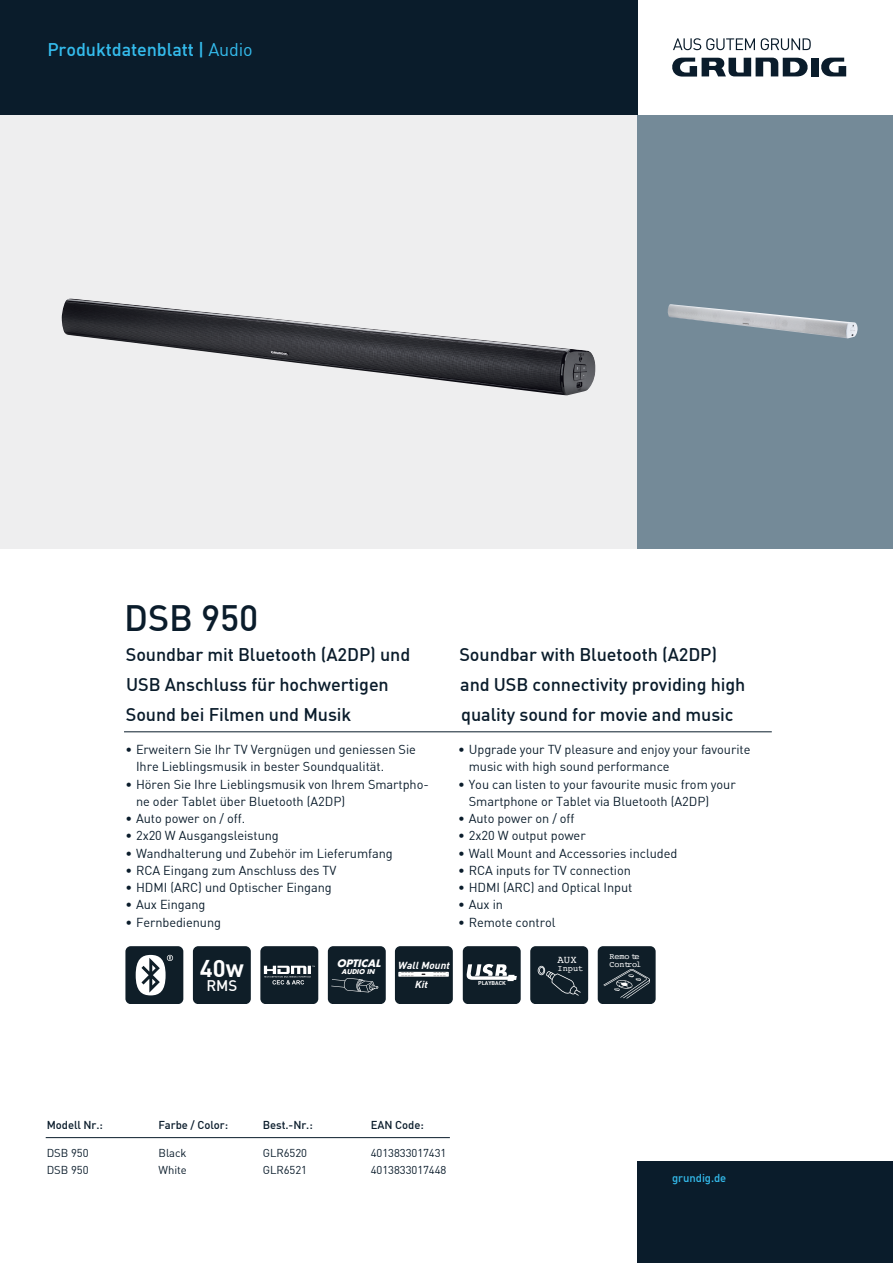
<style>
.page{position:relative;width:893px;height:1263px;background:#fff}
.page>*{position:absolute;margin:0;border:0;box-sizing:border-box;transform-origin:0 0}
._03_Product_Subline{font:36px "DINT Medium";letter-spacing:-.005em;color:#0a1c2b}
.t1{font:23.7px "DINT Bold";color:#fff}
._03_Product_Subline-2{font:18px "DINT Medium";letter-spacing:-.005em;color:#0a1c2b}
._01_Title_12pt_Light{font:18px "DINT Medium";letter-spacing:-.005em;color:#34bced}
.t2{font:15.15px "DINT Medium";color:#fff}
.t3{font:12.75px/17.2px "DINT";letter-spacing:-.005em;color:#0a1c2b}
._05_Productnumber_7{font:11.25px "DINT";letter-spacing:-.005em;color:#0a1c2b}
._05_Productnumber_7-2{font:11.25px "DINT Medium";letter-spacing:-.005em;color:#0a1c2b}
._06_Footnote_7pt_Dar{font:11.25px "DINT Medium";letter-spacing:-.005em;color:#34bced}
.t4{font:10.65px "Courier";color:#fff}
.t5{font:italic 10.05px "DINT Bold";color:#fff}
.t6{font:italic 700 10.05px "Futura";color:#fff}
.t7{font:8.55px "Courier";color:#fff}
.t8{font:8.4px "Courier";letter-spacing:-.01em;color:#fff}
.t9{font:italic 700 6.45px "Futura";color:#fff}
.t10{font:5.55px "DINT Bold";color:#fff}
.s1{font-family:"DINT"}
</style>
<div class="page">
<div style="left:0;top:0;width:638px;height:115px;background:#0a1c2b"></div>
<div style="left:811px;top:58px;width:7px;height:18px;background:#0a1c2b"></div>
<svg style="left:672px;top:58px;width:136px;height:19px"></svg>
<svg style="left:818px;top:58px;width:28px;height:19px"></svg>
<svg style="left:673px;top:38px;width:82px;height:12px"></svg>
<svg style="left:761px;top:38px;width:50px;height:12px"></svg>
<div style="left:0;top:115px;width:638px;height:434px;background:#eeeeef"></div>
<img style="left:62px;top:299px;width:534px;height:96px">
<hr style="left:124px;top:731px;width:648px;height:1px;background:#0a1c2b">
<div style="left:638px;top:1161px;width:255px;height:102px;background:#0a1c2b"></div>
<div style="left:638px;top:115px;width:255px;height:434px;background:#748a98"></div>
<img style="left:667px;top:304px;width:191px;height:34px">
<hr style="left:46px;top:1137px;width:404px;height:1px;background:#0a1c2b">
<div style="left:125px;top:946px;width:58px;height:58px;background:#0f1e28;border-radius:5px"></div>
<svg style="left:136px;top:955px;width:37px;height:40px"></svg>
<div style="left:193px;top:946px;width:58px;height:58px;background:#0f1e28;border-radius:5px"></div>
<div style="left:260px;top:946px;width:58px;height:58px;background:#0f1e28;border-radius:5px"></div>
<svg style="left:264px;top:966px;width:51px;height:18px"></svg>
<div style="left:328px;top:946px;width:58px;height:58px;background:#0f1e28;border-radius:5px"></div>
<svg style="left:331px;top:978px;width:47px;height:14px"></svg>
<div style="left:463px;top:946px;width:58px;height:58px;background:#0f1e28;border-radius:5px"></div>
<svg style="left:466px;top:964px;width:51px;height:17px"></svg>
<div style="left:530px;top:946px;width:58px;height:58px;background:#0f1e28;border-radius:5px"></div>
<svg style="left:538px;top:966px;width:43px;height:30px"></svg>
<div style="left:598px;top:946px;width:57px;height:58px;background:#0f1e28;border-radius:5px"></div>
<svg style="left:603px;top:969px;width:47px;height:29px"></svg>
<div style="left:395px;top:946px;width:58px;height:58px;background:#0f1e28;border-radius:5px"></div>
<svg style="left:398px;top:972px;width:51px;height:5px"></svg>
<svg style="left:400px;top:972px;width:13px;height:5px"></svg>
<svg style="left:433px;top:972px;width:15px;height:5px"></svg>
<p class="_01_Title_12pt_Light" style="left:47px;top:38px;width:207px">Produktdatenblatt | <span class="s1">Audio</span></p>
<p class="_03_Product_Subline" style="left:124px;top:595px;width:136px">DSB 950</p>
<p class="_03_Product_Subline-2" style="left:126px;top:643px;width:286px">Soundbar mit Bluetooth (A2DP) und</p>
<p class="_03_Product_Subline-2" style="left:459px;top:643px;width:259px">Soundbar with Bluetooth (A2DP)</p>
<p class="_03_Product_Subline-2" style="left:126px;top:673px;width:264px">USB Anschluss für hochwertigen</p>
<p class="_03_Product_Subline-2" style="left:460px;top:673px;width:287px">and USB connectivity providing high</p>
<p class="_03_Product_Subline-2" style="left:126px;top:703px;width:227px">Sound bei Filmen und Musik</p>
<p class="_03_Product_Subline-2" style="left:461px;top:703px;width:274px">quality sound for movie and music</p>
<p class="t3" style="left:136px;top:741px;width:281px;text-indent:-11px">• Erweitern Sie Ihr TV Vergnügen und geniessen Sie<br>Ihre Lieblingsmusik in bester Soundqualität.</p>
<p class="t3" style="left:136px;top:775px;width:294px;text-indent:-11px">• Hören Sie Ihre Lieblingsmusik von Ihrem Smartpho&shy;ne oder Tablet über Bluetooth (A2DP)</p>
<p class="t3" style="left:125px;top:810px;width:121px">• Auto power on / off.</p>
<p class="t3" style="left:125px;top:827px;width:155px">• 2x20 W Ausgangsleistung</p>
<p class="t3" style="left:125px;top:844px;width:269px">• Wandhalterung und Zubehör im Lieferumfang</p>
<p class="t3" style="left:125px;top:861px;width:213px">• RCA Eingang zum Anschluss des TV</p>
<p class="t3" style="left:125px;top:879px;width:208px">• HDMI (ARC) und Optischer Eingang</p>
<p class="t3" style="left:125px;top:896px;width:81px">• Aux Eingang</p>
<p class="t3" style="left:125px;top:913px;width:97px">• Fernbedienung</p>
<p class="t3" style="left:469px;top:741px;width:283px;text-indent:-11px">• Upgrade your TV pleasure and enjoy your favourite music with high sound performance</p>
<p class="t3" style="left:469px;top:775px;width:268px;text-indent:-11px">• You can listen to your favourite music from your<br>Smartphone or Tablet via Bluetooth (A2DP)</p>
<p class="t3" style="left:458px;top:810px;width:118px">• Auto power on / off</p>
<p class="t3" style="left:458px;top:827px;width:129px">• 2x20 W output power</p>
<p class="t3" style="left:458px;top:844px;width:221px">• Wall Mount and Accessories included</p>
<p class="t3" style="left:458px;top:861px;width:174px">• RCA inputs for TV connection</p>
<p class="t3" style="left:458px;top:879px;width:176px">• HDMI (ARC) and Optical Input</p>
<p class="t3" style="left:458px;top:896px;width:46px">• Aux in</p>
<p class="t3" style="left:458px;top:913px;width:99px">• Remote control</p>
<h2 class="t1" style="left:200px;top:952px;width:45px">40w</h2>
<p class="t2" style="left:206px;top:976px;width:33px">RMS</p>
<p class="t6" style="left:337px;top:956px;width:48px">OPTICAL</p>
<p class="t9" style="left:342px;top:967px;width:36px">AUDIO IN</p>
<p class="t8" style="left:609px;top:950px;width:32px">Remo te</p>
<p class="t4" style="left:558px;top:952px;width:21px">AUX</p>
<p class="t7" style="left:558px;top:962px;width:27px">Input</p>
<p class="t5" style="left:398px;top:959px;width:56px">WallMount</p>
<p class="t8" style="left:609px;top:957px;width:33px">Control</p>
<p class="t5" style="left:414px;top:978px;width:17px">Kit</p>
<p class="t10" style="left:478px;top:979px;width:29px">PLAYBACK</p>
<p class="_05_Productnumber_7-2" style="left:47px;top:1117px;width:58px">Modell Nr.:</p>
<p class="_05_Productnumber_7-2" style="left:158px;top:1117px;width:71px">Farbe / Color:</p>
<p class="_05_Productnumber_7-2" style="left:263px;top:1117px;width:51px">Best.-Nr.:</p>
<p class="_05_Productnumber_7-2" style="left:371px;top:1117px;width:54px">EAN Code:</p>
<p class="_05_Productnumber_7" style="left:47px;top:1146px;width:43px">DSB 950</p>
<p class="_05_Productnumber_7" style="left:159px;top:1146px;width:30px">Black</p>
<p class="_05_Productnumber_7" style="left:263px;top:1146px;width:46px">GLR6520</p>
<p class="_05_Productnumber_7" style="left:371px;top:1146px;width:77px">4013833017431</p>
<p class="_05_Productnumber_7" style="left:47px;top:1162px;width:43px">DSB 950</p>
<p class="_05_Productnumber_7" style="left:159px;top:1162px;width:30px">White</p>
<p class="_05_Productnumber_7" style="left:263px;top:1162px;width:46px">GLR6521</p>
<p class="_05_Productnumber_7" style="left:371px;top:1162px;width:77px">4013833017448</p>
<p class="_06_Footnote_7pt_Dar" style="left:672px;top:1171px;width:56px">grundig.de</p>
</div>
